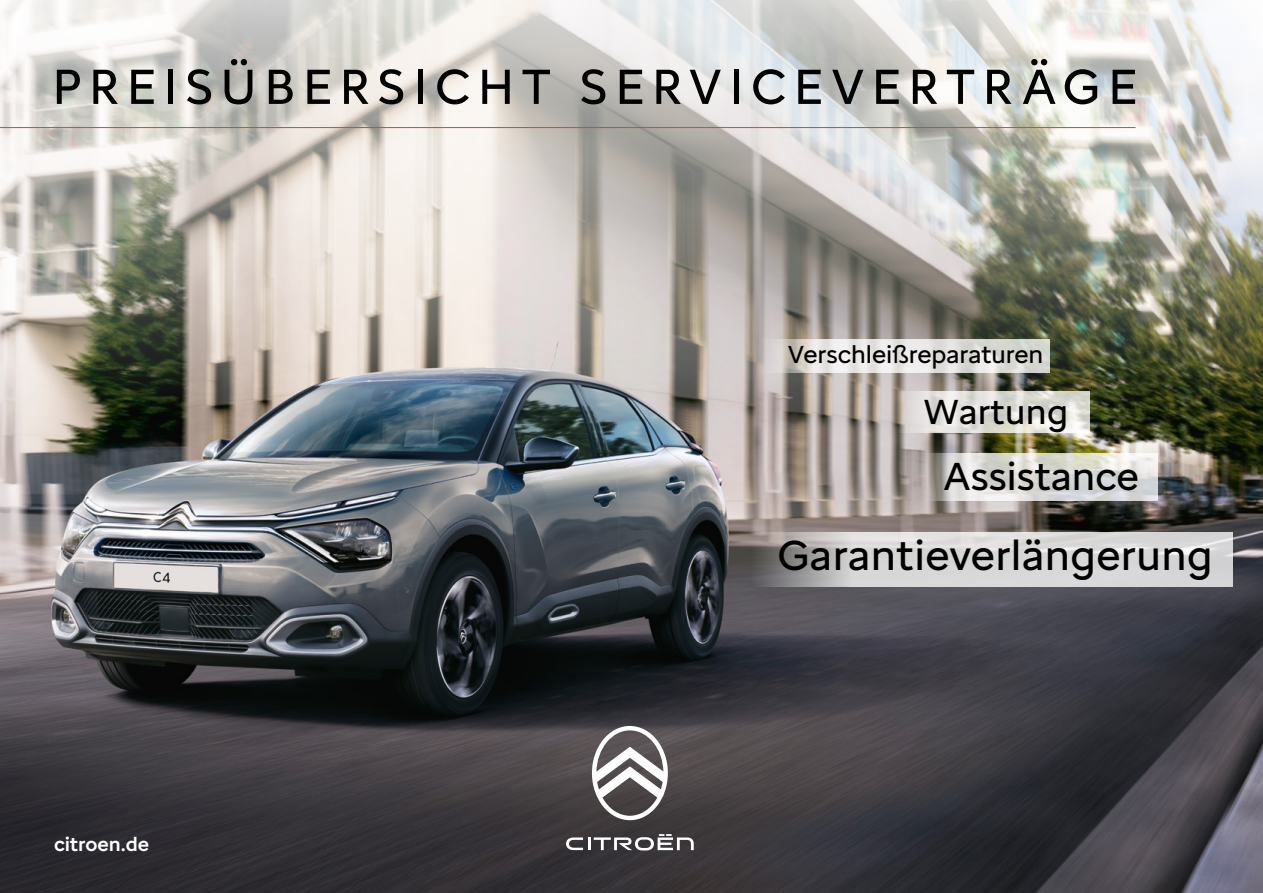
<style>
.page{position:relative;width:1263px;height:893px;background:#fff}
.page>*{position:absolute;margin:0;border:0;box-sizing:border-box;transform-origin:0 0}
.t1{font:51px "Citroen Type Cyrillic";letter-spacing:.135em;color:#000}
.t2{font:43.5px "Citroen Type Cyrillic";letter-spacing:.01em;color:#000}
.t3{font:40.5px "Citroen Type Cyrillic";color:#000}
.t4{font:36px "Citroen Type Cyrillic";letter-spacing:.01em;color:#000}
.t5{font:25.5px "Citroen Type Cyrillic";color:#000}
.t6{font:500 20.25px "Citroen Type Cyrillic";letter-spacing:-.005em;color:#fff}
</style>
<div class="page">
<img style="left:0;top:410px;width:1263px;height:483px">
<img style="left:0;top:0;width:1263px;height:410px">
<hr style="left:0;top:127px;width:1135px;height:1px;background:#e1412d">
<svg style="left:706px;top:532px;width:527px;height:54px;fill:#d6d6d7"></svg>
<svg style="left:885px;top:453px;width:273px;height:48px"></svg>
<svg style="left:878px;top:392px;width:211px;height:41px"></svg>
<svg style="left:732px;top:339px;width:318px;height:34px"></svg>
<svg style="left:566px;top:834px;width:128px;height:16px"></svg>
<svg style="left:592px;top:726px;width:76px;height:94px"></svg>
<p class="t1" style="left:52px;top:48px;width:1087px">PREISÜBERSICHT SERVICEVERTRÄGE</p>
<p class="t5" style="left:788px;top:336px;width:257px">Verschleißreparaturen</p>
<p class="t4" style="left:924px;top:384px;width:146px">Wartung</p>
<p class="t3" style="left:943px;top:446px;width:197px">Assistance</p>
<p class="t6" style="left:54px;top:829px;width:97px">citroen.de</p>
<p class="t2" style="left:777px;top:523px;width:437px">Garantieverlängerung</p>
</div>
